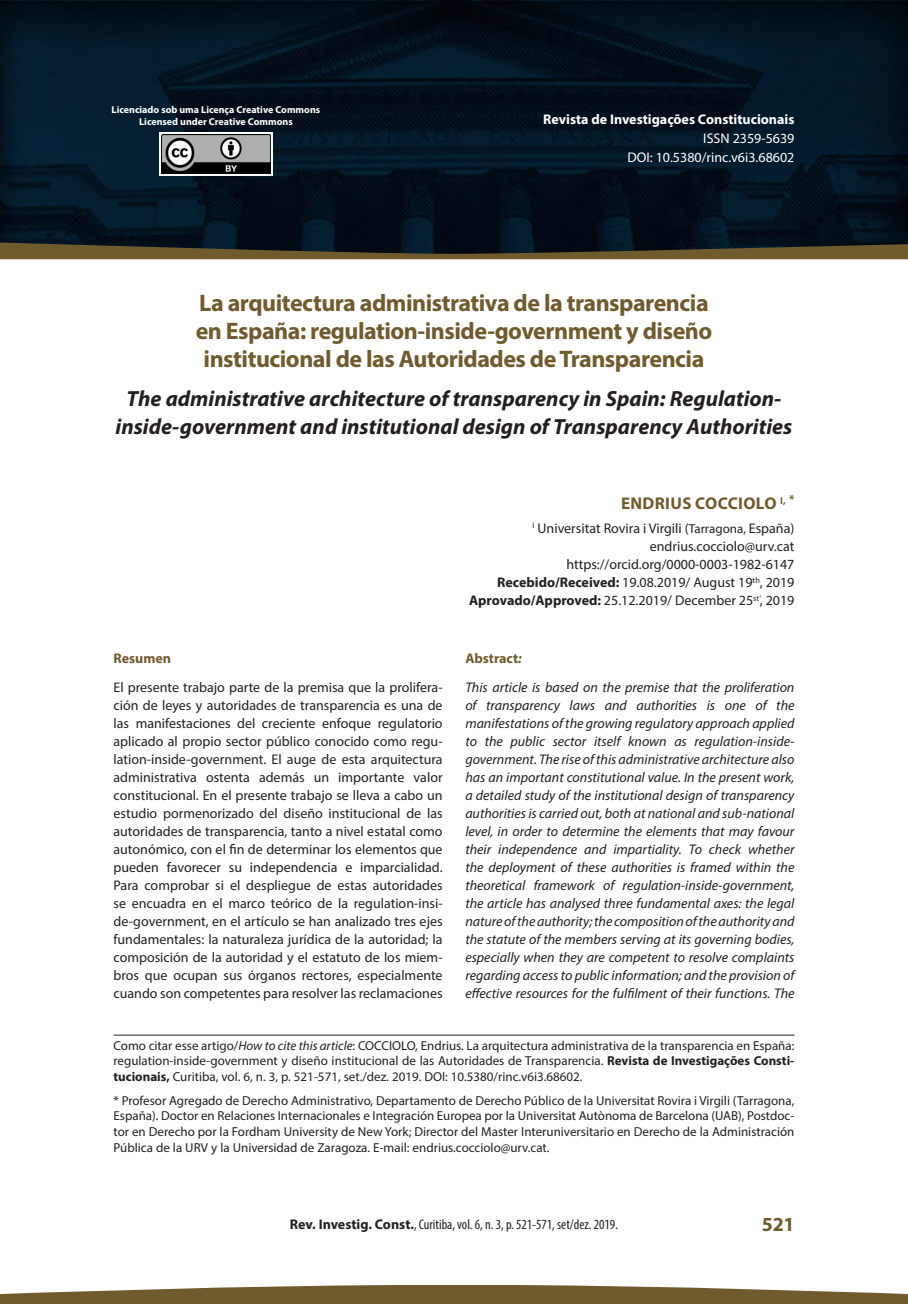
<style>
.page{position:relative;width:908px;height:1304px;background:#fff}
.page>*{position:absolute;margin:0;border:0;box-sizing:border-box;transform-origin:0 0}
.Títulos{font:700 24px/28px "Myriad Pro";letter-spacing:-.02em;color:#705b2f;text-align:center}
.Títulos_Inglês{font:italic 700 22px/28px "Myriad Pro";color:#231f20;text-align:center}
.t1{font:700 20px "Myriad Pro";color:#705b2f}
.Nomes{font:700 17px "Myriad Pro";letter-spacing:.02em;color:#705b2f}
.MinicurriculoEResumo{font:italic 14px/18px "Myriad Pro";color:#231f20;text-align:justify}
.MinicurriculoEResumo-2{font:14px/18px "Myriad Pro";color:#231f20;text-align:justify}
.Receb_Aprova{font:14px "Myriad Pro";color:#231f20}
.publicação_paginas_a{font:condensed 14px "Myriad Pro";color:#231f20}
.Revista_ISSN{font:700 14px "Myriad Pro";color:#fff}
.DOI{font:14px "Myriad Pro";color:#fff}
.Revista_ISSN-2{font:14px "Myriad Pro";color:#fff}
.Tit_abstract_Ita{font:700 14px "Myriad Pro";color:#705b2f}
.Tit_abstract_Reg{font:700 14px "Myriad Pro";color:#705b2f}
.citar_sem_fio{font:13px/15.6px "Myriad Pro";color:#231f20;text-align:justify}
.citar_curriculo{font:13px/15.6px "Myriad Pro";color:#231f20;text-align:justify}
.t2{font:700 10px/12px "Myriad Pro";color:#fff;text-align:center}
.s1{font-size:13px}
.s2{font-weight:700}
.s3{font-style:italic}
.s4{font-weight:700;font-stretch:normal}
</style>
<div class="page">
<img style="left:0;top:0;width:907px;height:242px">
<svg style="left:0;top:1285px;width:907px;height:19px;background:#877651"></svg>
<svg style="left:0;top:242px;width:907px;height:17px;background:#413b27"></svg>
<svg style="left:159px;top:132px;width:113px;height:44px"></svg>
<img style="left:161px;top:135px;width:109px;height:38px">
<hr style="left:113px;top:1035px;width:681px;height:1px;background:#231f20">
<p class="t2" style="left:112px;top:104px;width:210px">Licenciado sob uma Licença Creative Commons<br>Licensed under Creative Commons</p>
<p class="Revista_ISSN" style="left:543px;top:110px;width:253px">Revista de Investigações Constitucionais</p>
<p class="Revista_ISSN-2" style="left:703px;top:130px;width:93px">ISSN 2359-5639</p>
<p class="DOI" style="left:627px;top:149px;width:168px">DOI: 10.5380/rinc.v6i3.68602</p>
<p class="Títulos" style="left:195px;top:288px;width:518px">La arquitectura administrativa de la transparencia en España: regulation-inside-government y diseño institucional de las Autoridades de Transparencia</p>
<p class="Títulos_Inglês" style="left:115px;top:384px;width:678px">The administrative architecture of transparency in Spain: Regulation&shy;inside-government and institutional design of Transparency Authorities</p>
<p class="Tit_abstract_Reg" style="left:113px;top:649px;width:59px">Resumen</p>
<p class="MinicurriculoEResumo-2" style="left:113px;top:678px;width:330px">El presente trabajo parte de la premisa que la prolifera&shy;ción de leyes y autoridades de transparencia es una de las manifestaciones del creciente enfoque regulatorio aplicado al propio sector público conocido como regu&shy;lation-inside-government. El auge de esta arquitectura administrativa ostenta además un importante valor constitucional. En el presente trabajo se lleva a cabo un estudio pormenorizado del diseño institucional de las autoridades de transparencia, tanto a nivel estatal como autonómico, con el fin de determinar los elementos que pueden favorecer su independencia e imparcialidad.<br>Para comprobar si el despliegue de estas autoridades se encuadra en el marco teórico de la regulation-insi&shy;de-government, en el artículo se han analizado tres ejes fundamentales: la naturaleza jurídica de la autoridad; la composición de la autoridad y el estatuto de los miem&shy;bros que ocupan sus órganos rectores, especialmente cuando son competentes para resolver las reclamaciones</p>
<p class="Nomes" style="left:620px;top:493px;width:175px">ENDRIUS COCCIOLO <sup>I,</sup> <sup>*</sup></p>
<p class="Receb_Aprova" style="left:532px;top:520px;width:263px"><sup>I</sup> Universitat Rovira i Virgili (<span class="s1">Tarragona,</span> España)</p>
<p class="Receb_Aprova" style="left:649px;top:538px;width:146px">endrius.cocciolo@urv.cat</p>
<p class="Receb_Aprova" style="left:566px;top:556px;width:229px">https://orcid.org/0000-0003-1982-6147</p>
<p class="Receb_Aprova" style="left:497px;top:574px;width:299px"><span class="s2">Recebido/Received:</span> 19.08.2019/ August 19<sup>th</sup>, 2019</p>
<p class="Receb_Aprova" style="left:469px;top:592px;width:327px"><span class="s2">Aprovado/Approved:</span> 25.12.2019/ December 25<sup>st’</sup>, 2019</p>
<p class="Tit_abstract_Ita" style="left:465px;top:649px;width:58px">Abstract<span class="s3">:</span></p>
<p class="MinicurriculoEResumo" style="left:465px;top:678px;width:330px">This article is based on the premise that the proliferation of transparency laws and authorities is one of the manifestations of the growing regulatory approach applied to the public sector itself known as regulation-inside&shy;government. The rise of this administrative architecture also has an important constitutional value. In the present work, a detailed study of the institutional design of transparency authorities is carried out, both at national and sub-national level, in order to determine the elements that may favour their independence and impartiality. To check whether the deployment of these authorities is framed within the theoretical framework of regulation-inside-government, the article has analysed three fundamental axes: the legal nature of the authority; the composition of the authority and the statute of the members serving at its governing bodies, especially when they are competent to resolve complaints regarding access to public information; and the provision of effective resources for the fulfilment of their functions. The</p>
<p class="citar_curriculo" style="left:113px;top:1037px;width:682px">Como citar esse artigo/<span class="s3">How to cite this article</span>: COCCIOLO, Endrius. La arquitectura administrativa de la transparencia en España: regulation-inside-government y diseño institucional de las Autoridades de Transparencia. <span class="s2">Revista de Investigações Consti&shy;tucionais,</span> Curitiba, vol. 6, n. 3, p. 521-571, set./dez. 2019. DOI: 10.5380/rinc.v6i3.68602.</p>
<p class="citar_sem_fio" style="left:113px;top:1092px;width:682px">* Profesor Agregado de Derecho Administrativo, Departamento de Derecho Público de la Universitat Rovira i Virgili (Tarragona, España). Doctor en Relaciones Internacionales e Integración Europea por la Universitat Autònoma de Barcelona (UAB), Postdoc&shy;tor en Derecho por la Fordham University de New York; Director del Master Interuniversitario en Derecho de la Administración Pública de la URV y la Universidad de Zaragoza. E-mail: endrius.cocciolo@urv.cat.</p>
<p class="publicação_paginas_a" style="left:290px;top:1216px;width:329px"><span class="s4">Rev. Investig. Const.</span>, Curitiba, vol. 6, n. 3, p. 521-571, set/dez. 2019.</p>
<p class="t1" style="left:761px;top:1211px;width:34px">521</p>
</div>
